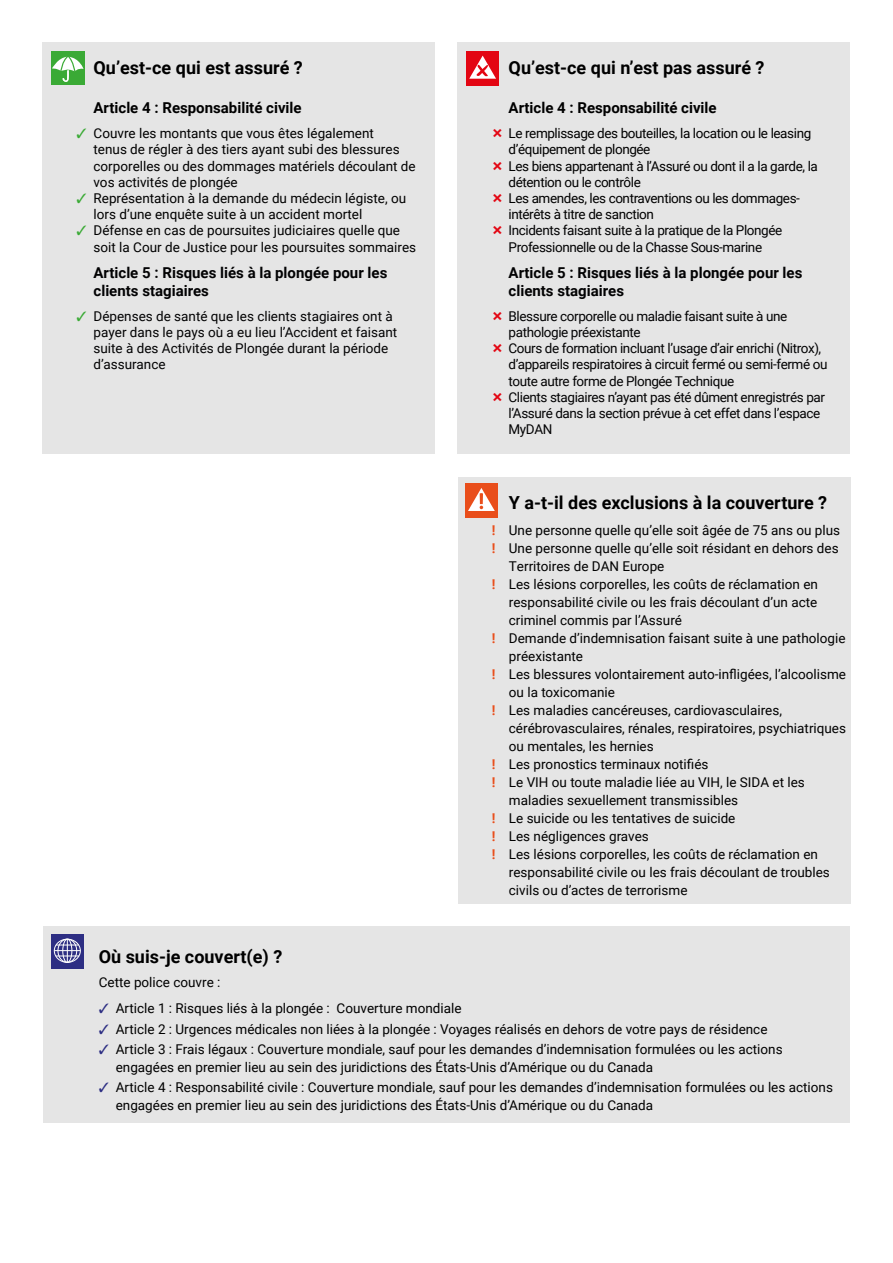
<style>
.page{position:relative;width:893px;height:1263px;background:#fff}
.page>*{position:absolute;margin:0;border:0;box-sizing:border-box;transform-origin:0 0}
.t1{font:700 18px "Roboto";color:#000}
.t2{font:700 15px/18px "Roboto";color:#020203}
.t3{font:700 15px "Roboto";color:#000}
.t4{font:13.5px/16.2px "Roboto";color:#000}
.t5{font:13.5px/16.2px "Roboto";letter-spacing:-.03em;color:#020203}
.t6{font:13.5px/16.2px "Roboto";letter-spacing:-.03em;color:#000}
.t7{font:13.5px/16.2px "Roboto";color:#020203}
.s1{color:#3aaa35}
.s2{font-weight:700;color:#e94e1b}
.s3{color:#2d2e83}
</style>
<div class="page">
<div style="left:458px;top:477px;width:392px;height:427px;background:#e5e5e5"></div>
<div style="left:465px;top:483px;width:33px;height:34px;background:#e94e1b"></div>
<svg style="left:468px;top:488px;width:27px;height:23px"></svg>
<div style="left:43px;top:43px;width:392px;height:411px;background:#e5e5e5"></div>
<div style="left:51px;top:51px;width:33px;height:33px;background:#3aaa35"></div>
<svg style="left:52px;top:56px;width:32px;height:26px"></svg>
<div style="left:458px;top:43px;width:392px;height:411px;background:#e5e5e5"></div>
<div style="left:466px;top:51px;width:33px;height:34px;background:#e30613"></div>
<svg style="left:469px;top:56px;width:27px;height:23px"></svg>
<div style="left:43px;top:926px;width:807px;height:196px;background:#e5e5e5"></div>
<div style="left:51px;top:934px;width:33px;height:34px;background:#2d2e83"></div>
<div style="left:54px;top:939px;width:27px;height:24px;border:1px solid #fff;border-radius:50%"></div>
<div style="left:58px;top:939px;width:19px;height:24px;border:1px solid #fff;border-radius:50%"></div>
<div style="left:62px;top:939px;width:10px;height:24px;border:1px solid #fff;border-radius:50%"></div>
<svg style="left:54px;top:939px;width:26px;height:23px"></svg>
<h1 class="t1" style="left:94px;top:55px;width:211px">Qu’est-ce qui est assuré ?</h1>
<p class="t3" style="left:94px;top:98px;width:210px">Article 4 : Responsabilité civile</p>
<p class="t4" style="left:94px;top:125px;width:324px;text-indent:-17px"><span class="s1">✓</span> Couvre les montants que vous êtes légalement<br>tenus de régler à des tiers ayant subi des blessures corporelles ou des dommages matériels découlant de vos activités de plongée</p>
<p class="t4" style="left:94px;top:190px;width:314px;text-indent:-17px"><span class="s1">✓</span> Représentation à la demande du médecin légiste, ou lors d’une enquête suite à un accident mortel</p>
<p class="t4" style="left:94px;top:222px;width:324px;text-indent:-17px"><span class="s1">✓</span> Défense en cas de poursuites judiciaires quelle que soit la Cour de Justice pour les poursuites sommaires</p>
<p class="t2" style="left:94px;top:263px;width:295px">Article 5 : Risques liés à la plongée pour les clients stagiaires</p>
<p class="t7" style="left:94px;top:307px;width:305px;text-indent:-17px"><span class="s1">✓</span> Dépenses de santé que les clients stagiaires ont à payer dans le pays où a eu lieu l’Accident et faisant suite à des Activités de Plongée durant la période d’assurance</p>
<h1 class="t1" style="left:509px;top:55px;width:257px">Qu’est-ce qui n’est pas assuré ?</h1>
<p class="t3" style="left:509px;top:98px;width:210px">Article 4 : Responsabilité civile</p>
<p class="t6" style="left:509px;top:125px;width:311px">Le remplissage des bouteilles, la location ou le leasing d’équipement de plongée<br>Les biens appartenant à l’Assuré ou dont il a la garde, la détention ou le contrôle<br>Les amendes, les contraventions ou les dommages&shy;intérêts à titre de sanction</p>
<p class="t5" style="left:509px;top:222px;width:275px">Incidents faisant suite à la pratique de la Plongée<br>Professionnelle ou de la Chasse Sous-marine</p>
<p class="t2" style="left:509px;top:263px;width:295px">Article 5 : Risques liés à la plongée pour les clients stagiaires</p>
<p class="t5" style="left:509px;top:307px;width:320px">Blessure corporelle ou maladie faisant suite à une pathologie préexistante<br>Cours de formation incluant l’usage d’air enrichi (Nitrox), d’appareils respiratoires à circuit fermé ou semi-fermé ou toute autre forme de Plongée Technique<br>Clients stagiaires n’ayant pas été dûment enregistrés par l’Assuré dans la section prévue à cet effet dans l’espace MyDAN</p>
<h1 class="t1" style="left:509px;top:490px;width:320px">Y a-t-il des exclusions à la couverture ?</h1>
<p class="t4" style="left:492px;top:522px;width:350px"><span class="s2">!</span> Une personne quelle qu’elle soit âgée de 75 ans ou plus</p>
<p class="t4" style="left:492px;top:540px;width:348px"><span class="s2">!</span> Une personne quelle qu’elle soit résidant en dehors des</p>
<p class="t4" style="left:509px;top:558px;width:157px">Territoires de DAN Europe</p>
<p class="t4" style="left:492px;top:576px;width:328px"><span class="s2">!</span> Les lésions corporelles, les coûts de réclamation en</p>
<p class="t4" style="left:509px;top:594px;width:310px">responsabilité civile ou les frais découlant d’un acte</p>
<p class="t4" style="left:509px;top:612px;width:175px">criminel commis par l’Assuré</p>
<p class="t4" style="left:492px;top:630px;width:355px"><span class="s2">!</span> Demande d’indemnisation faisant suite à une pathologie</p>
<p class="t4" style="left:509px;top:648px;width:76px">préexistante</p>
<p class="t4" style="left:492px;top:666px;width:356px"><span class="s2">!</span> Les blessures volontairement auto-infligées, l’alcoolisme</p>
<p class="t4" style="left:509px;top:684px;width:108px">ou la toxicomanie</p>
<p class="t4" style="left:492px;top:702px;width:292px"><span class="s2">!</span> Les maladies cancéreuses, cardiovasculaires,</p>
<p class="t4" style="left:509px;top:720px;width:339px">cérébrovasculaires, rénales, respiratoires, psychiatriques</p>
<p class="t4" style="left:509px;top:738px;width:146px">ou mentales, les hernies</p>
<p class="t4" style="left:492px;top:756px;width:218px"><span class="s2">!</span> Les pronostics terminaux notifiés</p>
<p class="t4" style="left:492px;top:774px;width:315px"><span class="s2">!</span> Le VIH ou toute maladie liée au VIH, le SIDA et les</p>
<p class="t4" style="left:509px;top:792px;width:231px">maladies sexuellement transmissibles</p>
<p class="t4" style="left:492px;top:810px;width:245px"><span class="s2">!</span> Le suicide ou les tentatives de suicide</p>
<p class="t4" style="left:492px;top:828px;width:158px"><span class="s2">!</span> Les négligences graves</p>
<p class="t4" style="left:492px;top:846px;width:328px"><span class="s2">!</span> Les lésions corporelles, les coûts de réclamation en</p>
<p class="t4" style="left:509px;top:864px;width:322px">responsabilité civile ou les frais découlant de troubles</p>
<p class="t4" style="left:509px;top:882px;width:180px">civils ou d’actes de terrorisme</p>
<h1 class="t1" style="left:99px;top:943px;width:185px">Où suis-je couvert(e) ?</h1>
<p class="t4" style="left:99px;top:973px;width:123px">Cette police couvre :</p>
<p class="t4" style="left:99px;top:1000px;width:364px"><span class="s3">✓</span> Article 1 : Risques liés à la plongée : Couverture mondiale</p>
<p class="t4" style="left:99px;top:1020px;width:670px"><span class="s3">✓</span> Article 2 : Urgences médicales non liées à la plongée : Voyages réalisés en dehors de votre pays de résidence</p>
<p class="t4" style="left:116px;top:1039px;width:668px;line-height:18px;text-indent:-17px"><span class="s3">✓</span> Article 3 : Frais légaux : Couverture mondiale, sauf pour les demandes d’indemnisation formulées ou les actions engagées en premier lieu au sein des juridictions des États-Unis d’Amérique ou du Canada</p>
<p class="t4" style="left:116px;top:1077px;width:719px;line-height:18px;text-indent:-17px"><span class="s3">✓</span> Article 4 : Responsabilité civile : Couverture mondiale, sauf pour les demandes d’indemnisation formulées ou les actions engagées en premier lieu au sein des juridictions des États-Unis d’Amérique ou du Canada</p>
</div>
